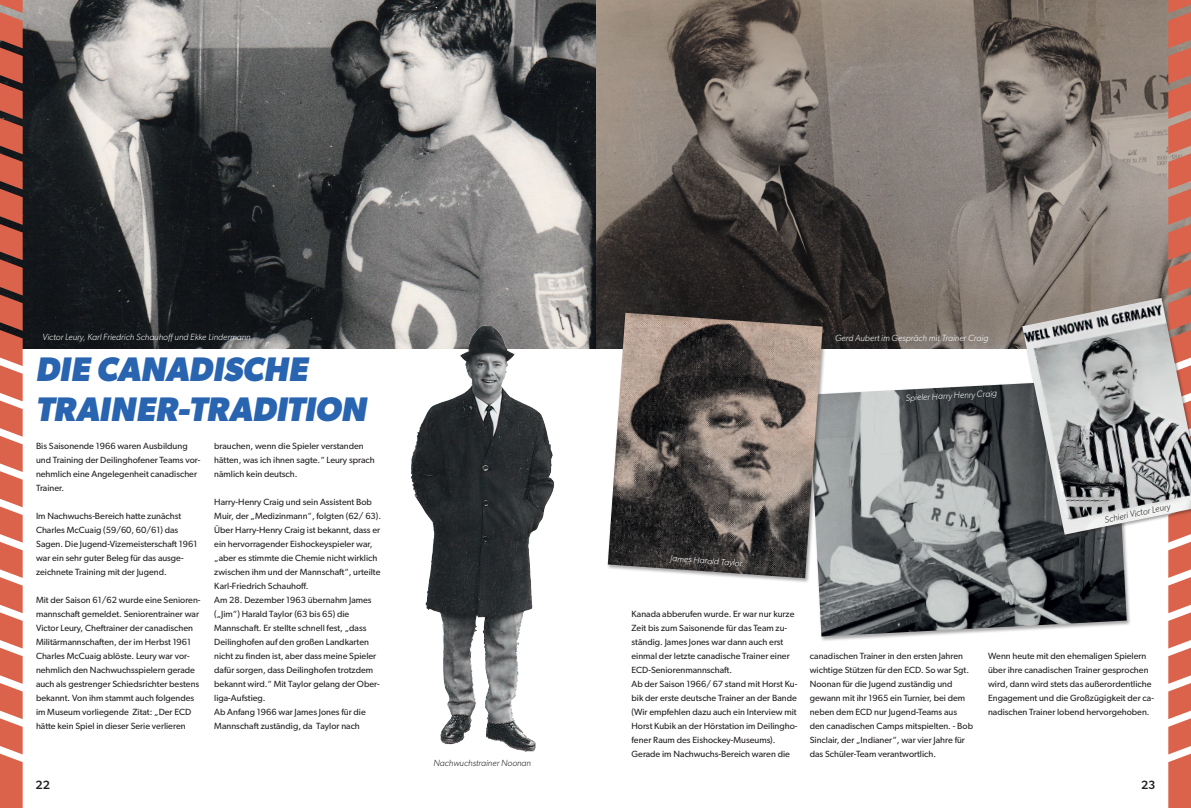
<style>
.page{position:relative;width:1191px;height:808px;background:#fff}
.page>*{position:absolute;margin:0;border:0;box-sizing:border-box;transform-origin:0 0}
.t1{font:italic 700 34.2px/39.8px "Gibson";color:#2964b0}
.t2{font:500 12px "Gibson";color:#231f20}
.Fließtext{font:9px/14px "Gibson";color:#231f20}
.t3{font:italic 300 9px "Gibson";color:#fff}
.t4{font:italic 300 9px "Gibson";color:#231f20}
</style>
<div class="page">
<img style="left:23px;top:0;width:1145px;height:348px">
<div style="left:807px;top:378px;width:324px;height:263px;background:#231f20;opacity:.4"></div>
<img style="left:808px;top:379px;width:318px;height:257px">
<img style="left:385px;top:310px;width:186px;height:442px">
<div style="left:607px;top:312px;width:220px;height:271px;background:#231f20;opacity:.4"></div>
<img style="left:608px;top:313px;width:214px;height:265px">
<svg style="left:0;top:0;width:23px;height:808px;background:#cc6f5d"></svg>
<svg style="left:1168px;top:0;width:23px;height:808px;background:#d67864"></svg>
<div style="left:1021px;top:297px;width:170px;height:242px;background:#231f20;opacity:.4"></div>
<img style="left:1022px;top:298px;width:169px;height:237px">
<p class="t3" style="left:43px;top:332px;width:210px">Victor Leury, Karl Friedrich Schauhoff und Ekke Lindermann</p>
<p class="t1" style="left:36px;top:349px;width:332px">DIE CANADISCHE<br>TRAINER-TRADITION</p>
<p class="Fließtext" style="left:36px;top:438px;width:166px">Bis Saisonende 1966 waren Ausbildung und Training der Deilinghofener Teams vor&shy;nehmlich eine Angelegenheit canadischer Trainer.</p>
<p class="Fließtext" style="left:36px;top:508px;width:163px">Im Nachwuchs-Bereich hatte zunächst Charles McCuaig (59/60, 60/61) das Sagen. Die Jugend-Vizemeisterschaft 1961 war ein sehr guter Beleg für das ausge&shy;zeichnete Training mit der Jugend.</p>
<p class="Fließtext" style="left:36px;top:592px;width:166px">Mit der Saison 61/62 wurde eine Senioren&shy;mannschaft gemeldet. Seniorentrainer war Victor Leury, Cheftrainer der canadischen Militärmannschaften, der im Herbst 1961<br>Charles McCuaig ablöste. Leury war vor&shy;nehmlich den Nachwuchsspielern gerade auch als gestrenger Schiedsrichter bestens bekannt. Von ihm stammt auch folgendes im Museum vorliegende Zitat: „Der ECD hätte kein Spiel in dieser Serie verlieren</p>
<p class="Fließtext" style="left:214px;top:438px;width:162px">brauchen, wenn die Spieler verstanden hätten, was ich ihnen sagte.“ Leury sprach nämlich kein deutsch.</p>
<p class="Fließtext" style="left:214px;top:494px;width:168px">Harry-Henry Craig und sein Assistent Bob Muir, der „Medizinmann“, folgten (62/ 63).<br>Über Harry-Henry Craig ist bekannt, dass er ein hervorragender Eishockeyspieler war, „aber es stimmte die Chemie nicht wirklich zwischen ihm und der Mannschaft“, urteilte Karl-Friedrich Schauhoff.</p>
<p class="Fließtext" style="left:214px;top:592px;width:167px">Am 28. Dezember 1963 übernahm James („Jim“) Harald Taylor (63 bis 65) die Mannschaft. Er stellte schnell fest, „dass Deilinghofen auf den großen Landkarten nicht zu finden ist, aber dass meine Spieler dafür sorgen, dass Deilinghofen trotzdem bekannt wird.“ Mit Taylor gelang der Ober&shy;liga-Aufstieg.</p>
<p class="Fließtext" style="left:214px;top:704px;width:153px">Ab Anfang 1966 war James Jones für die<br>Mannschaft zuständig, da Taylor nach</p>
<p class="t4" style="left:433px;top:758px;width:99px">Nachwuchstrainer Noonan</p>
<p class="t3" style="left:835px;top:332px;width:155px">Gerd Aubert im Gespräch mit Trainer Craig</p>
<p class="t3" style="left:905px;top:392px;width:93px;rotate:-3deg">Spieler Harry Henry Craig</p>
<p class="t3" style="left:671px;top:552px;width:73px;rotate:4deg">James Harald Taylor</p>
<p class="t4" style="left:1103px;top:514px;width:68px;rotate:-11deg">Schieri Victor Leury</p>
<p class="Fließtext" style="left:631px;top:606px;width:164px">Kanada abberufen wurde. Er war nur kurze Zeit bis zum Saisonende für das Team zu&shy;ständig. James Jones war dann auch erst einmal der letzte canadische Trainer einer ECD-Seniorenmannschaft.</p>
<p class="Fließtext" style="left:631px;top:676px;width:167px;text-align:justify">Ab der Saison 1966/ 67 stand mit Horst Ku&shy;bik der erste deutsche Trainer an der Bande (Wir empfehlen dazu auch ein Interview mit Horst Kubik an der Hörstation im Deilingho&shy;fener Raum des Eishockey-Museums).</p>
<p class="Fließtext" style="left:631px;top:746px;width:160px">Gerade im Nachwuchs-Bereich waren die</p>
<p class="Fließtext" style="left:809px;top:648px;width:165px">canadischen Trainer in den ersten Jahren wichtige Stützen für den ECD. So war Sgt.<br>Noonan für die Jugend zuständig und gewann mit ihr 1965 ein Turnier, bei dem neben dem ECD nur Jugend-Teams aus den canadischen Camps mitspielten. - Bob Sinclair, der „Indianer“, war vier Jahre für das Schüler-Team verantwortlich.</p>
<p class="Fließtext" style="left:988px;top:648px;width:167px">Wenn heute mit den ehemaligen Spielern über ihre canadischen Trainer gesprochen wird, dann wird stets das außerordentliche Engagement und die Großzügigkeit der ca&shy;nadischen Trainer lobend hervorgehoben.</p>
<h2 class="t2" style="left:35px;top:777px;width:16px">22</h2>
<h2 class="t2" style="left:1141px;top:777px;width:16px">23</h2>
</div>
